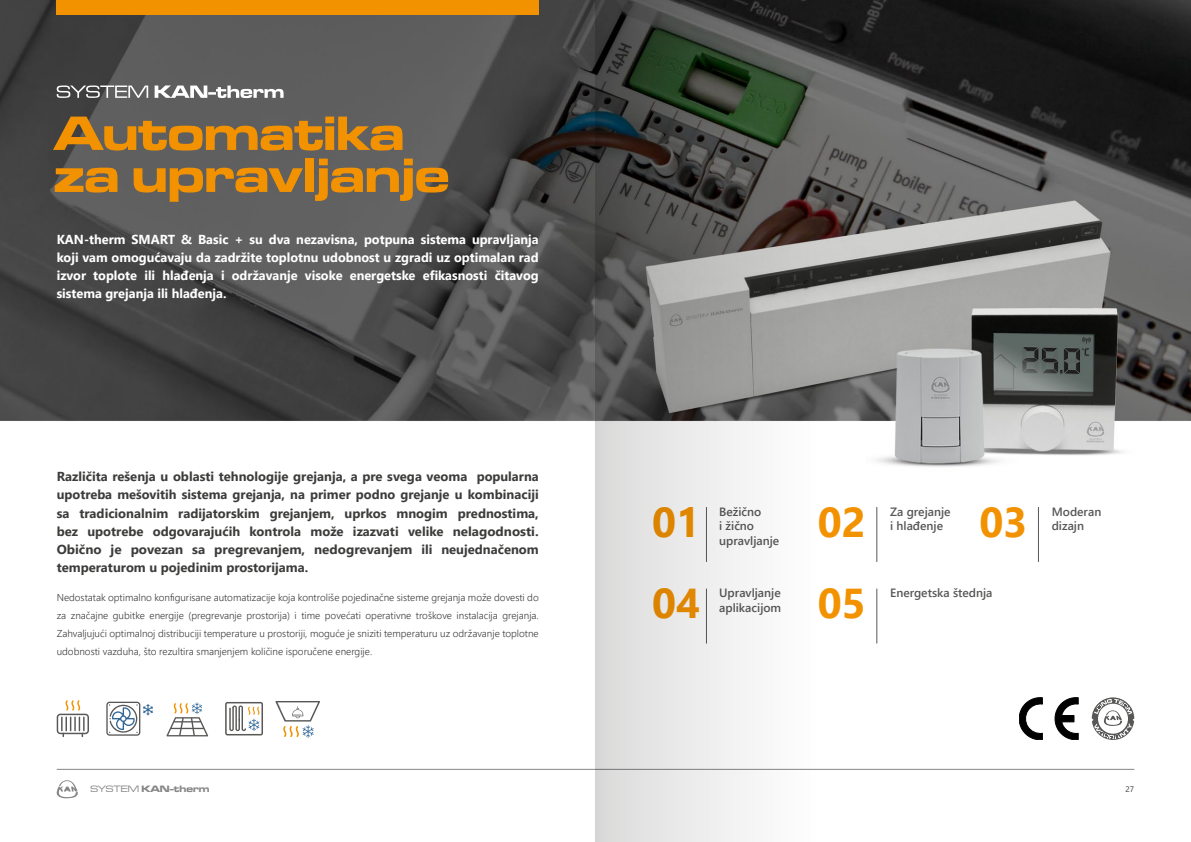
<style>
.page{position:relative;width:1191px;height:842px;background:#fff}
.page>*{position:absolute;margin:0;border:0;box-sizing:border-box;transform-origin:0 0}
.t1{font:50px/42px "Microgramma D Bol Ext";color:#f39200}
.t2{font:700 41.7px/81.6px "Segoe UI";color:#f39200}
.t3{font:700 13px/18px "Segoe UI";color:#3c3c3b;text-align:justify}
.t4{font:700 13px/18px "Segoe UI";color:#fff;text-align:justify}
.t5{font:600 12px/14.4px "Segoe UI";color:#575756}
.t6{font:300 10px/18px "Segoe UI";color:#3c3c3b;text-align:justify}
.t7{font:9.6px "Microgramma D Bol Ext";color:#878787}
.t8{font:8px "Segoe UI";color:#3c3c3b}
.s1{font-family:"Microgramma D Med Ext"}
</style>
<div class="page">
<img style="left:0;top:0;width:1191px;height:770px">
<svg style="left:57px;top:85px;width:226px;height:13px"></svg>
<hr style="left:876px;top:507px;width:1px;height:55px;background:#575756">
<hr style="left:1038px;top:507px;width:1px;height:55px;background:#575756">
<hr style="left:876px;top:589px;width:1px;height:54px;background:#575756">
<div style="left:57px;top:0;width:482px;height:14px;background:#f39200"></div>
<svg style="left:57px;top:780px;width:21px;height:18px"></svg>
<svg style="left:1091px;top:697px;width:43px;height:43px"></svg>
<svg style="left:57px;top:700px;width:32px;height:37px"></svg>
<svg style="left:106px;top:702px;width:47px;height:34px"></svg>
<svg style="left:166px;top:702px;width:42px;height:34px"></svg>
<svg style="left:224px;top:701px;width:40px;height:36px"></svg>
<svg style="left:275px;top:701px;width:45px;height:37px"></svg>
<svg style="left:1019px;top:697px;width:23px;height:43px"></svg>
<svg style="left:1053px;top:697px;width:25px;height:43px"></svg>
<hr style="left:57px;top:769px;width:1077px;height:1px;background:#878787">
<svg style="left:595px;top:0;width:221px;height:842px"></svg>
<h1 class="t1" style="left:54px;top:112px;width:397px">Automatika za upravljanje</h1>
<p class="t4" style="left:57px;top:229px;width:483px">KAN-therm SMART &amp; Basic + su dva nezavisna, potpuna sistema upravljanja koji vam omogućavaju da zadržite toplotnu udobnost u zgradi uz optimalan rad izvor toplote ili hlađenja i održavanje visoke energetske efikasnosti čitavog sistema grejanja ili hlađenja.</p>
<p class="t3" style="left:57px;top:467px;width:483px">Različita rešenja u oblasti tehnologije grejanja, a pre svega veoma popularna upotreba mešovitih sistema grejanja, na primer podno grejanje u kombinaciji sa tradicionalnim radijatorskim grejanjem, uprkos mnogim prednostima, bez upotrebe odgovarajućih kontrola može izazvati velike nelagodnosti.<br>Obično je povezan sa pregrevanjem, nedogrevanjem ili neujednačenom temperaturom u pojedinim prostorijama.</p>
<p class="t6" style="left:57px;top:587px;width:483px">Nedostatak optimalno konfigurisane automatizacije koja kontroliše pojedinačne sisteme grejanja može dovesti do za značajne gubitke energije (pregrevanje prostorija) i time povećati operativne troškove instalacija grejanja.<br>Zahvaljujući optimalnoj distribuciji temperature u prostoriji, moguće je sniziti temperaturu uz održavanje toplotne udobnosti vazduha, što rezultira smanjenjem količine isporučene energije.</p>
<p class="t7" style="left:90px;top:783px;width:121px"><span class="s1">SYSTEM</span> KAN-therm</p>
<h2 class="t2" style="left:652px;top:478px;width:49px">01<br>04</h2>
<h2 class="t2" style="left:818px;top:478px;width:49px">02</h2>
<h2 class="t2" style="left:979px;top:478px;width:49px">03</h2>
<p class="t5" style="left:719px;top:503px;width:62px">Bežično<br>i žično upravljanje</p>
<p class="t5" style="left:890px;top:503px;width:62px">Za grejanje i hlađenje</p>
<p class="t5" style="left:1051px;top:503px;width:51px">Moderan dizajn</p>
<p class="t5" style="left:890px;top:585px;width:104px">Energetska štednja</p>
<h2 class="t2" style="left:818px;top:559px;width:49px">05</h2>
<p class="t5" style="left:719px;top:585px;width:64px">Upravljanje aplikacijom</p>
<p class="t8" style="left:1125px;top:781px;width:10px">27</p>
</div>
